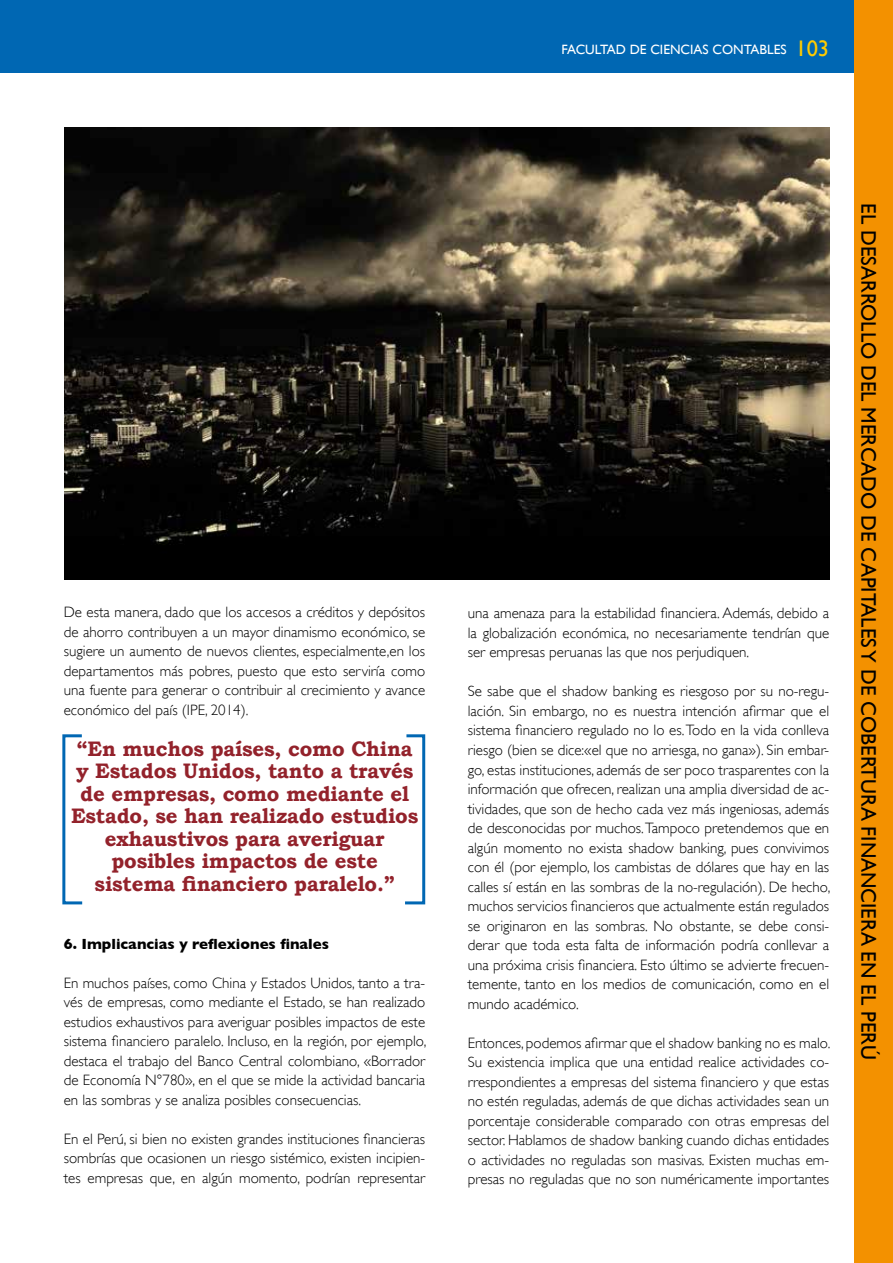
<style>
.page{position:relative;width:893px;height:1263px;background:#fff}
.page>*{position:absolute;margin:0;border:0;box-sizing:border-box;transform-origin:0 0}
.t1{font:700 21px/22.5px "Bookman Old Style";letter-spacing:-.01em;color:#93222b;text-align:center}
.t2{font:21px "Gill Sans";color:#000}
.t3{font:300 15px/19.5px "Gill Sans";color:#000;text-align:justify}
.t4{font:700 15px "Gill Sans";color:#000}
.t5{font:13.5px "Gill Sans";color:#fff}
.s1{font-size:22.5px;color:#ffcb00}
</style>
<div class="page">
<div style="left:0;top:0;width:893px;height:72px;background:#0067b3"></div>
<div style="left:854px;top:0;width:39px;height:1263px;background:#f39100"></div>
<img style="left:64px;top:128px;width:765px;height:452px">
<div style="left:62px;top:734px;width:22px;height:170px;border:3px solid #0067b3"></div>
<svg style="left:405px;top:734px;width:21px;height:171px"></svg>
<p class="t5" style="left:562px;top:41px;width:269px">FACULTAD DE CIENCIAS CONTABLES <span class="s1">103</span></p>
<p class="t3" style="left:64px;top:602px;width:363px">De esta manera, dado que los accesos a créditos y depósitos de ahorro contribuyen a un mayor dinamismo económico, se sugiere un aumento de nuevos clientes, especialmente,en los departamentos más pobres, puesto que esto serviría como una fuente para generar o contribuir al crecimiento y avance económico del país (IPE, 2014).</p>
<h1 class="t1" style="left:71px;top:737px;width:349px">“En muchos países, como China y Estados Unidos, tanto a través de empresas, como mediante el<br>Estado, se han realizado estudios exhaustivos para averiguar posibles impactos de este sistema financiero paralelo.”</h1>
<p class="t4" style="left:64px;top:935px;width:267px">6. I mplicancias y reflexiones finales</p>
<p class="t3" style="left:64px;top:973px;width:364px">En muchos países, como China y Estados Unidos, tanto a tra&shy;vés de empresas, como mediante el Estado, se han realizado estudios exhaustivos para averiguar posibles impactos de este sistema financiero paralelo. Incluso, en la región, por ejemplo, destaca el trabajo del Banco Central colombiano, «Borrador de Economía N°780», en el que se mide la actividad bancaria en las sombras y se analiza posibles consecuencias.</p>
<p class="t3" style="left:64px;top:1129px;width:363px">En el Perú, si bien no existen grandes instituciones financieras sombrías que ocasionen un riesgo sistémico, existen incipien&shy;tes empresas que, en algún momento, podrían representar</p>
<p class="t3" style="left:468px;top:604px;width:363px">una amenaza para la estabilidad financiera. Además, debido a la globalización económica, no necesariamente tendrían que ser empresas peruanas las que nos perjudiquen.</p>
<p class="t3" style="left:468px;top:682px;width:364px">Se sabe que el shadow banking es riesgoso por su no-regu&shy;lación. Sin embargo, no es nuestra intención afirmar que el sistema financiero regulado no lo es. Todo en la vida conlleva riesgo (bien se dice:«el que no arriesga, no gana»). Sin embar&shy;go, estas instituciones, además de ser poco trasparentes con la información que ofrecen, realizan una amplia diversidad de ac&shy;tividades, que son de hecho cada vez más ingeniosas, además de desconocidas por muchos. Tampoco pretendemos que en algún momento no exista shadow banking, pues convivimos con él (por ejemplo, los cambistas de dólares que hay en las calles sí están en las sombras de la no-regulación). De hecho, muchos servicios financieros que actualmente están regulados se originaron en las sombras. No obstante, se debe consi&shy;derar que toda esta falta de información podría conllevar a una próxima crisis financiera. Esto último se advierte frecuen&shy;temente, tanto en los medios de comunicación, como en el mundo académico.</p>
<p class="t3" style="left:468px;top:1033px;width:364px">Entonces, podemos afirmar que el shadow banking no es malo.<br>Su existencia implica que una entidad realice actividades co&shy;rrespondientes a empresas del sistema financiero y que estas no estén reguladas, además de que dichas actividades sean un porcentaje considerable comparado con otras empresas del sector. Hablamos de shadow banking cuando dichas entidades o actividades no reguladas son masivas. Existen muchas em&shy;presas no reguladas que no son numéricamente importantes</p>
<h1 class="t2" style="left:881px;top:203px;width:858px;rotate:90deg">EL DESARROLLO DEL MERCADO DE CAPITALES Y DE COBERTURA FINANCIERA EN EL PERÚ</h1>
</div>
